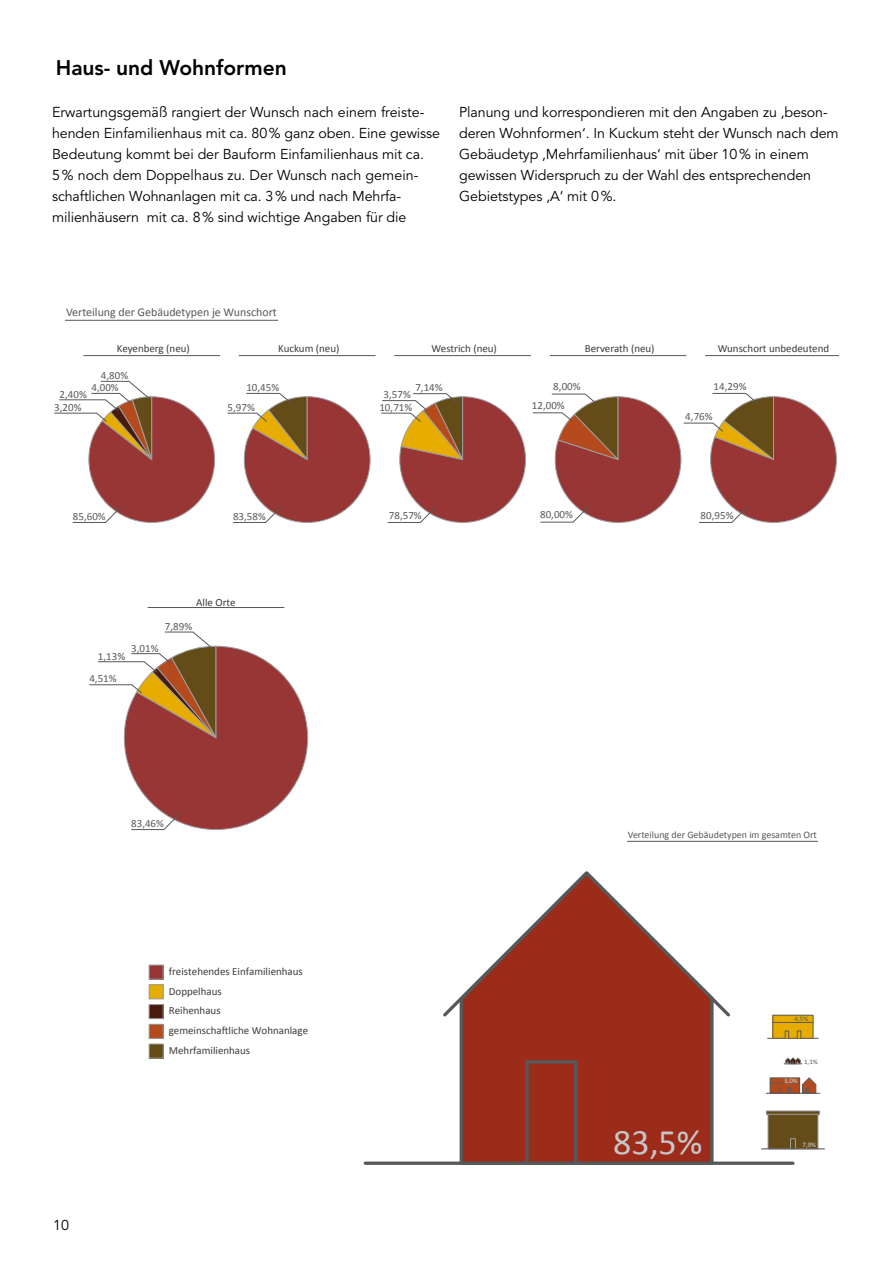
<style>
.page{position:relative;width:893px;height:1263px;background:#fff}
.page>*{position:absolute;margin:0;border:0;box-sizing:border-box;transform-origin:0 0}
.t1{font:36px "Calibri";color:#c5c6c8}
.Head_Heavy_14{font:800 21px "Avenir";letter-spacing:-.005em;color:#000}
.Copy{font:14.25px/21px "Avenir";letter-spacing:-.005em;color:#000}
.t2{font:12px "Calibri";color:#565859}
.t3{font:10.95px/19.8px "Calibri";color:#3b3b3b}
.t4{font:10.95px/19.4px "Calibri";letter-spacing:.005em;color:#5b5959}
.t5{font:9.9px "Calibri";color:#565859}
.t6{font:6.9px "Calibri";color:#5b5959}
.t7{font:6.9px "Calibri";color:#d8dadb}
</style>
<div class="page">
<hr style="left:83px;top:355px;width:137px;height:1px;background:#565655">
<hr style="left:148px;top:607px;width:136px;height:1px;background:#565655">
<hr style="left:239px;top:355px;width:136px;height:1px;background:#565655">
<hr style="left:394px;top:355px;width:137px;height:1px;background:#565655">
<hr style="left:550px;top:355px;width:136px;height:1px;background:#565655">
<hr style="left:705px;top:355px;width:134px;height:1px;background:#565655">
<div style="left:149px;top:1044px;width:14px;height:14px;background:#634c17"></div>
<div style="left:149px;top:1044px;width:14px;height:14px;border:1px solid #9c9da0"></div>
<div style="left:149px;top:1024px;width:14px;height:14px;background:#b54a1c"></div>
<div style="left:149px;top:1024px;width:14px;height:15px;border:1px solid #9c9da0"></div>
<div style="left:149px;top:1004px;width:14px;height:15px;background:#491b0d"></div>
<div style="left:149px;top:1004px;width:14px;height:15px;border:1px solid #9c9da0"></div>
<div style="left:149px;top:985px;width:14px;height:14px;background:#e6ad00"></div>
<div style="left:149px;top:984px;width:14px;height:15px;border:1px solid #9c9da0"></div>
<div style="left:149px;top:965px;width:14px;height:14px;background:#983635"></div>
<div style="left:149px;top:965px;width:14px;height:14px;border:1px solid #9c9da0"></div>
<hr style="left:65px;top:320px;width:213px;height:1px;background:#565859">
<svg style="left:227px;top:393px;width:143px;height:130px"></svg>
<svg style="left:54px;top:381px;width:161px;height:142px"></svg>
<svg style="left:89px;top:631px;width:219px;height:199px"></svg>
<svg style="left:533px;top:393px;width:304px;height:130px"></svg>
<svg style="left:381px;top:393px;width:145px;height:130px"></svg>
<svg style="left:365px;top:1161px;width:428px;height:4px"></svg>
<svg style="left:458px;top:871px;width:259px;height:294px"></svg>
<div style="left:525px;top:1060px;width:52px;height:105px;border:3px solid #565859"></div>
<hr style="left:767px;top:1038px;width:51px;height:1px;background:#5b5959">
<div style="left:773px;top:1015px;width:40px;height:23px;background:#e6ad00"></div>
<div style="left:772px;top:1015px;width:41px;height:24px;border:1px solid #5b5959"></div>
<svg style="left:785px;top:1031px;width:4px;height:8px"></svg>
<svg style="left:797px;top:1031px;width:4px;height:8px"></svg>
<hr style="left:773px;top:1022px;width:40px;height:1px;background:#5b5959">
<svg style="left:784px;top:1057px;width:18px;height:7px"></svg>
<div style="left:770px;top:1078px;width:30px;height:15px;background:#b54a1c"></div>
<div style="left:770px;top:1077px;width:30px;height:16px;border:1px solid #5b5959"></div>
<svg style="left:779px;top:1087px;width:3px;height:6px"></svg>
<svg style="left:788px;top:1087px;width:3px;height:6px"></svg>
<hr style="left:770px;top:1083px;width:30px;height:1px;background:#5b5959">
<svg style="left:802px;top:1077px;width:14px;height:16px"></svg>
<hr style="left:766px;top:1093px;width:54px;height:1px;background:#5b5959">
<div style="left:768px;top:1114px;width:50px;height:35px;background:#634c17;border:1px solid #9c9da0"></div>
<div style="left:766px;top:1110px;width:54px;height:4px;border:1px solid #9c9da0"></div>
<svg style="left:790px;top:1138px;width:6px;height:10px"></svg>
<hr style="left:761px;top:1148px;width:63px;height:1px;background:#5b5959">
<hr style="left:627px;top:841px;width:191px;height:1px;background:#565859">
<p class="Head_Heavy_14" style="left:56px;top:55px;width:232px">Haus- und Wohnformen</p>
<p class="Copy" style="left:52px;top:102px;width:390px">Erwartungsgemäß rangiert der Wunsch nach einem freiste&shy;henden Einfamilienhaus mit ca. 80% ganz oben. Eine gewisse Bedeutung kommt bei der Bauform Einfamilienhaus mit ca.<br>5% noch dem Doppelhaus zu. Der Wunsch nach gemein&shy;schaftlichen Wohnanlagen mit ca. 3% und nach Mehrfa&shy;milienhäusern mit ca. 8% sind wichtige Angaben für die</p>
<p class="Copy" style="left:459px;top:102px;width:381px">Planung und korrespondieren mit den Angaben zu ‚beson&shy;deren Wohnformen‘. In Kuckum steht der Wunsch nach dem Gebäudetyp ‚Mehrfamilienhaus‘ mit über 10% in einem gewissen Widerspruch zu der Wahl des entsprechenden Gebietstypes ‚A‘ mit 0%.</p>
<p class="t2" style="left:66px;top:305px;width:212px">Verteilung der Gebäudetypen je Wunschort</p>
<p class="t3" style="left:117px;top:338px;width:74px">Keyenberg (neu)</p>
<p class="t3" style="left:278px;top:338px;width:63px">Kuckum (neu)</p>
<p class="t3" style="left:432px;top:338px;width:67px">Westrich (neu)</p>
<p class="t3" style="left:585px;top:338px;width:71px">Berverath (neu)</p>
<p class="t3" style="left:718px;top:338px;width:113px">Wunschort unbedeutend</p>
<p class="t4" style="left:101px;top:365px;width:29px">4,80%</p>
<p class="t4" style="left:91px;top:378px;width:29px">4,00%</p>
<p class="t4" style="left:60px;top:384px;width:29px">2,40%</p>
<p class="t4" style="left:54px;top:397px;width:29px">3,20%</p>
<p class="t4" style="left:246px;top:377px;width:34px">10,45%</p>
<p class="t4" style="left:228px;top:397px;width:29px">5,97%</p>
<p class="t4" style="left:73px;top:506px;width:34px">85,60%</p>
<p class="t4" style="left:233px;top:506px;width:34px">83,58%</p>
<p class="t3" style="left:196px;top:592px;width:41px">Alle Orte</p>
<p class="t4" style="left:165px;top:616px;width:29px">7,89%</p>
<p class="t4" style="left:131px;top:638px;width:29px">3,01%</p>
<p class="t4" style="left:98px;top:646px;width:29px">1,13%</p>
<p class="t4" style="left:89px;top:668px;width:29px">4,51%</p>
<p class="t4" style="left:131px;top:813px;width:34px">83,46%</p>
<p class="t3" style="left:169px;top:961px;width:136px">freistehendes Einfamilienhaus<br>Doppelhaus</p>
<p class="t3" style="left:169px;top:1000px;width:53px">Reihenhaus</p>
<p class="t3" style="left:169px;top:1020px;width:141px">gemeinschaftliche Wohnanlage</p>
<p class="t3" style="left:169px;top:1040px;width:83px">Mehrfamilienhaus</p>
<p class="Copy" style="left:53px;top:1215px;width:17px">10</p>
<p class="t4" style="left:415px;top:377px;width:29px">7,14%</p>
<p class="t4" style="left:383px;top:384px;width:29px">3,57%</p>
<p class="t4" style="left:379px;top:397px;width:35px">10,71%</p>
<p class="t4" style="left:389px;top:505px;width:35px">78,57%</p>
<p class="t4" style="left:532px;top:376px;width:50px;text-indent:22px">8,00%<br>12,00%</p>
<p class="t4" style="left:540px;top:505px;width:35px">80,00%</p>
<p class="t4" style="left:713px;top:376px;width:35px">14,29%</p>
<p class="t4" style="left:685px;top:406px;width:29px">4,76%</p>
<p class="t4" style="left:701px;top:505px;width:35px">80,95%</p>
<p class="t5" style="left:628px;top:828px;width:190px">Verteilung der Gebäudetypen im gesamten Ort</p>
<p class="t6" style="left:795px;top:1014px;width:15px">4,5%</p>
<p class="t6" style="left:804px;top:1057px;width:15px">1,1%</p>
<p class="t1" style="left:613px;top:1120px;width:91px">83,5%</p>
<p class="t7" style="left:784px;top:1076px;width:15px">3,0%</p>
<p class="t7" style="left:802px;top:1140px;width:15px">7,9%</p>
</div>
